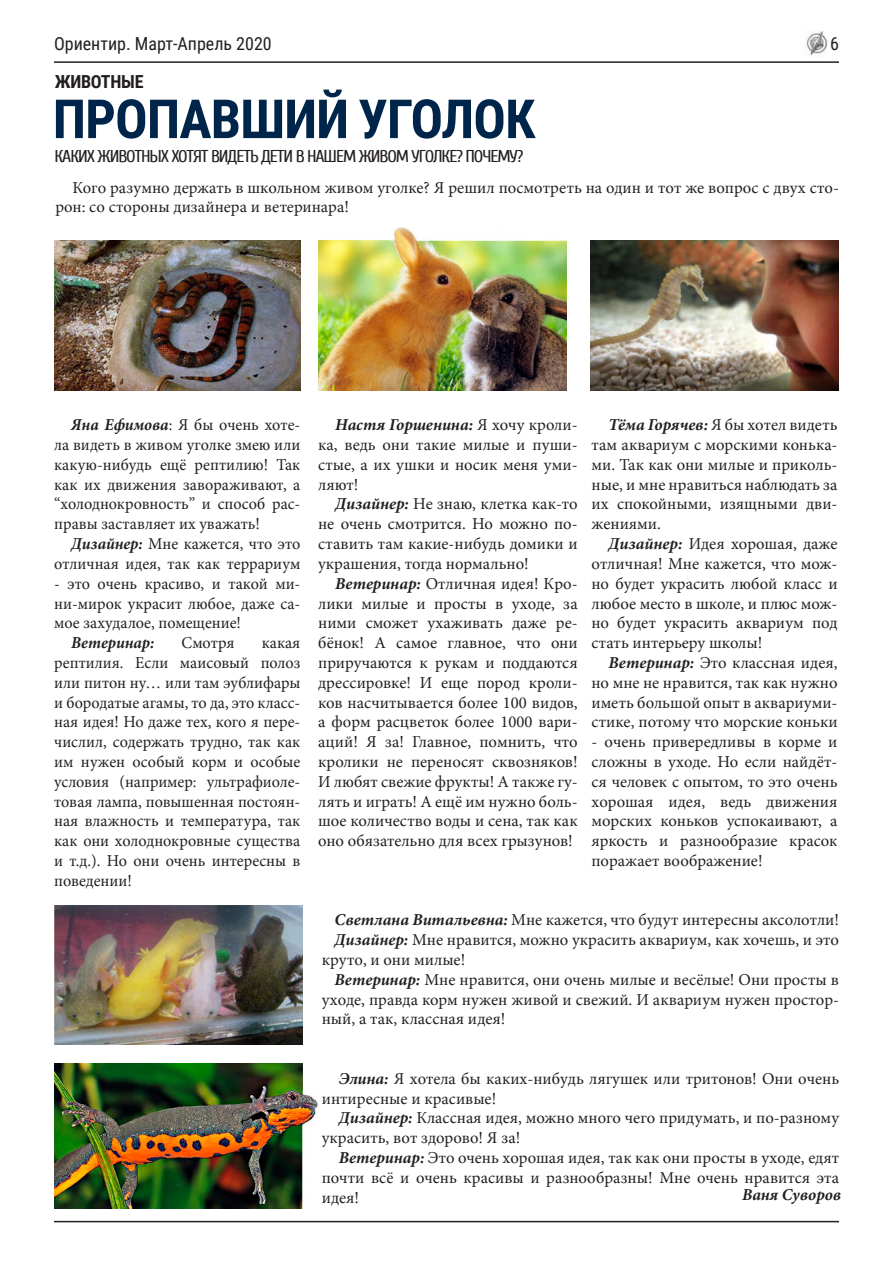
<style>
.page{position:relative;width:893px;height:1263px;background:#fff}
.page>*{position:absolute;margin:0;border:0;box-sizing:border-box;transform-origin:0 0}
.t1{font:700 54px "Roboto Condensed";letter-spacing:-.015em;color:#00254a}
.t2{font:18px "Roboto Condensed";color:#231f20}
.t3{font:700 18px "Roboto Condensed";letter-spacing:-.015em;color:#231f20}
.t4{font:17.1px "Cuprum";letter-spacing:-.06em;color:#231f20;scale:1.05 1}
.t5{font:16.5px/19.8px "Minion Pro";color:#231f20;text-align:justify}
.t6{font:italic 700 16.5px "Minion Pro";color:#231f20}
.s1{font-weight:700;font-style:italic}
</style>
<div class="page">
<hr style="left:54px;top:61px;width:785px;height:2px;background:#231f20">
<hr style="left:54px;top:1221px;width:785px;height:1px;background:#231f20">
<img style="left:806px;top:31px;width:22px;height:25px">
<img style="left:54px;top:240px;width:246px;height:151px">
<img style="left:590px;top:240px;width:249px;height:151px">
<img style="left:318px;top:227px;width:248px;height:164px">
<img style="left:54px;top:905px;width:248px;height:139px">
<img style="left:54px;top:1064px;width:264px;height:145px">
<p class="t2" style="left:54px;top:31px;width:219px">Ориентир. Март-Апрель 2020</p>
<p class="t2" style="left:830px;top:31px;width:10px">6</p>
<p class="t3" style="left:55px;top:69px;width:90px">ЖИВОТНЫЕ</p>
<h1 class="t1" style="left:53px;top:81px;width:484px">ПРОПАВШИЙ УГОЛОК</h1>
<p class="t4" style="left:54px;top:147px;width:448px">КАКИХ ЖИВОТНЫХ ХОТЯТ ВИДЕТЬ ДЕТИ В НАШЕМ ЖИВОМ УГОЛКЕ? ПОЧЕМУ?</p>
<p class="t5" style="left:55px;top:177px;width:785px;text-indent:17px">Кого разумно держать в школьном живом уголке? Я решил посмотреть на один и тот же вопрос с двух сто&shy;рон: со стороны дизайнера и ветеринара!</p>
<p class="t5" style="left:54px;top:415px;width:248px;text-indent:17px"><span class="s1">Яна Ефимова</span>: Я бы очень хоте&shy;ла видеть в живом уголке змею или какую-нибудь ещё рептилию! Так как их движения завораживают, а “холоднокровность” и способ рас&shy;правы заставляет их уважать!</p>
<p class="t5" style="left:54px;top:534px;width:248px;text-align:right"><span class="s1">Дизайнер:</span> Мне кажется, что это отличная идея, так как террариум</p>
<p class="t5" style="left:54px;top:574px;width:248px">- это очень красиво, и такой ми&shy;ни-мирок украсит любое, даже са&shy;мое захудалое, помещение!</p>
<p class="t6" style="left:71px;top:631px;width:85px">Ветеринар:</p>
<p class="t5" style="left:182px;top:633px;width:54px">Смотря</p>
<p class="t5" style="left:54px;top:633px;width:248px;text-indent:208px">какая рептилия. Если маисовый полоз или питон ну… или там эублифары и бородатые агамы, то да, это класс&shy;ная идея! Но даже тех, кого я пере&shy;числил, содержать трудно, так как им нужен особый корм и особые условия (например: ультрафиоле&shy;товая лампа, повышенная постоян&shy;ная влажность и температура, так как они холоднокровные существа и т.д.). Но они очень интересны в поведении!</p>
<p class="t5" style="left:318px;top:415px;width:261px;text-indent:17px"><span class="s1">Настя Горшенина:</span> Я хочу кроли&shy;ка, ведь они такие милые и пуши&shy;стые, а их ушки и носик меня уми&shy;ляют!</p>
<p class="t5" style="left:318px;top:494px;width:261px;text-indent:17px"><span class="s1">Дизайнер:</span> Не знаю, клетка как-то не очень смотрится. Но можно по&shy;ставить там какие-нибудь домики и украшения, тогда нормально!</p>
<p class="t5" style="left:318px;top:574px;width:261px;text-indent:17px"><span class="s1">Ветеринар:</span> Отличная идея! Кро&shy;лики милые и просты в уходе, за ними сможет ухаживать даже ре&shy;бёнок! А самое главное, что они приручаются к рукам и поддаются дрессировке! И еще пород кроли&shy;ков насчитывается более 100 видов, а форм расцветок более 1000 вари&shy;аций! Я за! Главное, помнить, что кролики не переносят сквозняков!<br>И любят свежие фрукты! А также гу&shy;лять и играть! А ещё им нужно боль&shy;шое количество воды и сена, так как оно обязательно для всех грызунов!</p>
<p class="t5" style="left:591px;top:415px;width:248px;text-indent:17px"><span class="s1">Тёма Горячев:</span> Я бы хотел видеть там аквариум с морскими конька&shy;ми. Так как они милые и приколь&shy;ные, и мне нравиться наблюдать за их спокойными, изящными дви&shy;жениями.</p>
<p class="t5" style="left:591px;top:534px;width:248px;text-indent:17px"><span class="s1">Дизайнер:</span> Идея хорошая, даже отличная! Мне кажется, что мож&shy;но будет украсить любой класс и любое место в школе, и плюс мож&shy;но будет украсить аквариум под стать интерьеру школы!</p>
<p class="t5" style="left:591px;top:653px;width:248px;text-indent:17px"><span class="s1">Ветеринар:</span> Это классная идея, но мне не нравится, так как нужно иметь большой опыт в аквариуми&shy;стике, потому что морские коньки</p>
<p class="t5" style="left:591px;top:732px;width:248px">- очень привередливы в корме и сложны в уходе. Но если найдёт&shy;ся человек с опытом, то это очень хорошая идея, ведь движения морских коньков успокаивают, а яркость и разнообразие красок поражает воображение!</p>
<p class="t5" style="left:334px;top:910px;width:506px"><span class="s1">Светлана Витальевна:</span> Мне кажется, что будут интересны аксолотли!</p>
<p class="t5" style="left:334px;top:930px;width:506px"><span class="s1">Дизайнер:</span> Мне нравится, можно украсить аквариум, как хочешь, и это</p>
<p class="t5" style="left:322px;top:950px;width:145px">круто, и они милые!</p>
<p class="t5" style="left:334px;top:970px;width:506px"><span class="s1">Ветеринар:</span> Мне нравится, они очень милые и весёлые! Они просты в</p>
<p class="t5" style="left:322px;top:989px;width:519px">уходе, правда корм нужен живой и свежий. И аквариум нужен простор-</p>
<p class="t5" style="left:322px;top:1009px;width:185px">ный, а так, классная идея!</p>
<p class="t5" style="left:322px;top:1069px;width:519px;text-indent:17px"><span class="s1">Элина:</span> Я хотела бы каких-нибудь лягушек или тритонов! Они очень интиресные и красивые!</p>
<p class="t5" style="left:322px;top:1108px;width:519px;text-indent:17px"><span class="s1">Дизайнер:</span> Классная идея, можно много чего придумать, и по-разному украсить, вот здорово! Я за!</p>
<p class="t5" style="left:322px;top:1148px;width:519px;text-indent:17px"><span class="s1">Ветеринар:</span> Это очень хорошая идея, так как они просты в уходе, едят почти всё и очень красивы и разнообразны! Мне очень нравится эта идея!</p>
<p class="t6" style="left:742px;top:1182px;width:101px">Ваня Суворов</p>
</div>
